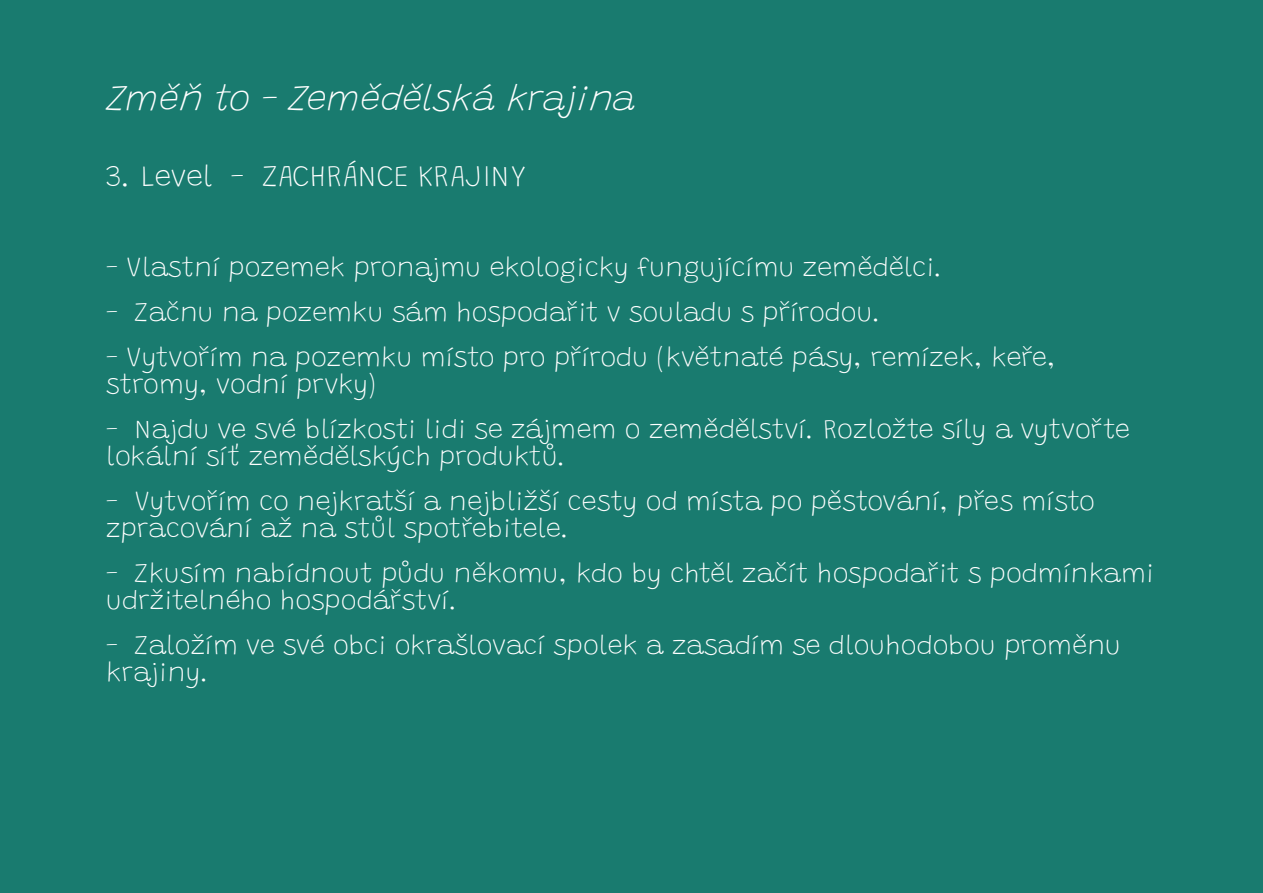
<style>
.page{position:relative;width:1263px;height:893px;background:#197b6f}
.page>*{position:absolute;margin:0;border:0;box-sizing:border-box;transform-origin:0 0}
.t1{font:italic 100 36px "Grandstander";color:#fff}
.t2{font:100 30px "Grandstander";color:#fff}
.t3{font:100 27px/27px "Grandstander";color:#fff}
</style>
<div class="page">
<h1 class="t1" style="left:106px;top:83px;width:531px">Změň to - Zemědělská krajina</h1>
<p class="t2" style="left:106px;top:164px;width:421px">3. Level - ZACHRÁNCE KRAJINY</p>
<p class="t3" style="left:106px;top:256px;width:838px">- Vlastní pozemek pronajmu ekologicky fungujícímu zemědělci.</p>
<p class="t3" style="left:106px;top:301px;width:776px">- Začnu na pozemku sám hospodařit v souladu s přírodou.</p>
<p class="t3" style="left:106px;top:346px;width:951px">- Vytvořím na pozemku místo pro přírodu (květnaté pásy, remízek, keře, stromy, vodní prvky)</p>
<p class="t3" style="left:106px;top:418px;width:1025px">- Najdu ve své blízkosti lidi se zájmem o zemědělství. Rozložte síly a vytvořte lokální síť zemědělských produktů.</p>
<p class="t3" style="left:106px;top:490px;width:990px">- Vytvořím co nejkratší a nejbližší cesty od místa po pěstování, přes místo zpracování až na stůl spotřebitele.</p>
<p class="t3" style="left:106px;top:562px;width:1049px">- Zkusím nabídnout půdu někomu, kdo by chtěl začít hospodařit s podmínkami udržitelného hospodářství.</p>
<p class="t3" style="left:106px;top:634px;width:1016px">- Založím ve své obci okrašlovací spolek a zasadím se dlouhodobou proměnu krajiny.</p>
</div>
